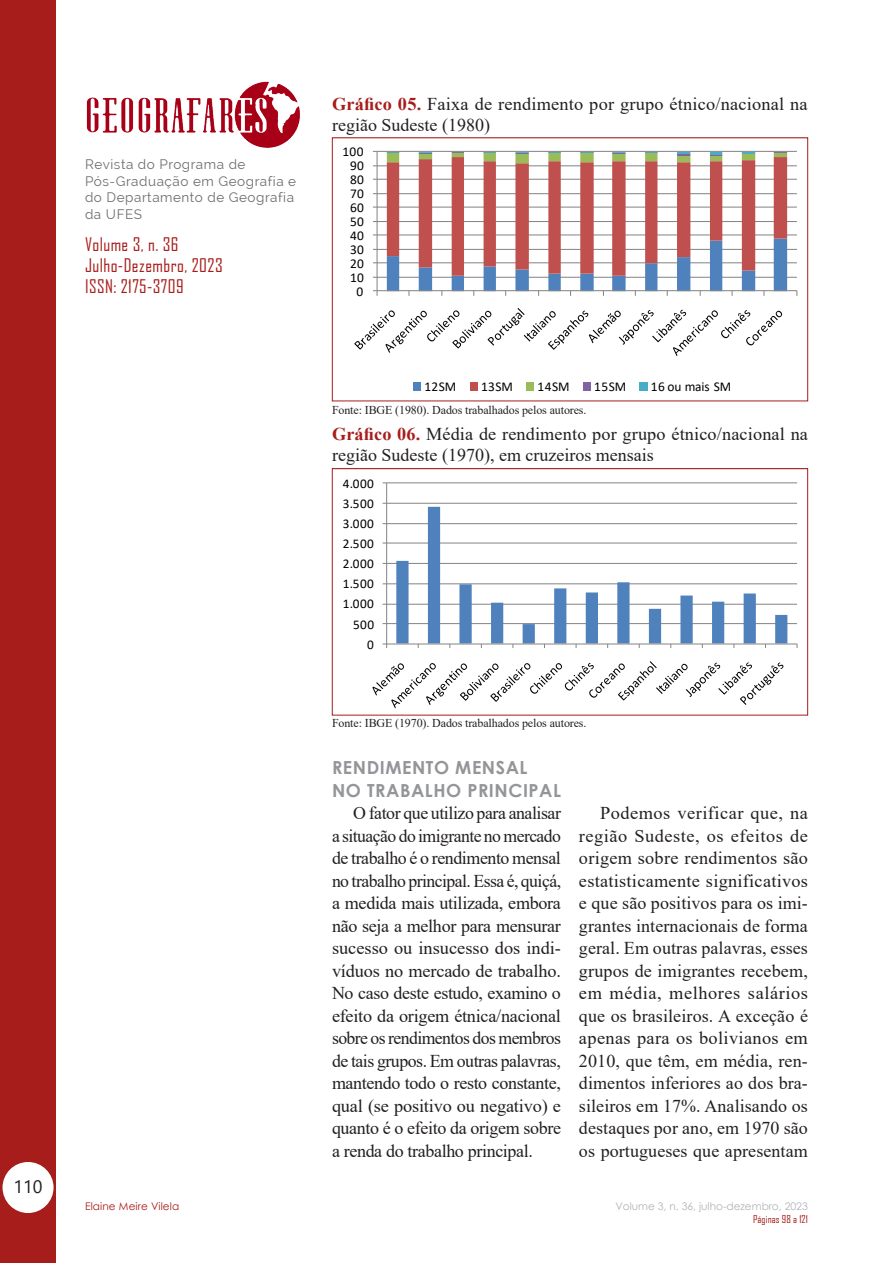
<style>
.page{position:relative;width:893px;height:1263px;background:#fff}
.page>*{position:absolute;margin:0;border:0;box-sizing:border-box;transform-origin:0 0}
.Geo_Parágrafo_normal{font:18px/22.5px "Times New Roman";letter-spacing:-.01em;color:#231f20;text-align:justify}
.Geo_Legenda{font:18px/21px "Times New Roman";letter-spacing:.01em;color:#231f20}
.t1{font:18px/21px "Agency FB";letter-spacing:.025em;color:#a71d1b}
.Geo_Sub-Título_Cap_Cinza{font:700 18px/22.5px "Century Gothic";letter-spacing:.03em;color:#939598}
.t2{font:18px "Segoe UI";color:#231f20}
.t3{font:13.5px/16.5px "Raleway";letter-spacing:.04em;color:#6c6d70}
.t4{font:13.5px "Calibri";letter-spacing:.03em;color:#000}
.t5{font:13.5px "Calibri";color:#000}
.t6{font:13.35px "Calibri";letter-spacing:.03em;color:#000}
.Geo_Legenda-2{font:12px "Times New Roman";letter-spacing:-.01em;color:#231f20}
.t7{font:10.5px "Century Gothic";color:#b2b3b7}
.t8{font:10.5px "Century Gothic";letter-spacing:.01em;color:#a71d1b}
.t9{font:10.5px "Agency FB";letter-spacing:.01em;color:#a71d1b}
.s1{font-weight:700;color:#a71d1b}
</style>
<div class="page">
<div style="left:0;top:0;width:56px;height:1263px;background:#a71d1b"></div>
<div style="left:3px;top:1162px;width:51px;height:51px;background:#fff;border-radius:50%"></div>
<img style="left:86px;top:81px;width:214px;height:66px">
<svg style="left:354px;top:150px;width:444px;height:241px"></svg>
<div style="left:332px;top:138px;width:476px;height:263px;border:1px solid #a71d1b"></div>
<svg style="left:372px;top:482px;width:426px;height:227px"></svg>
<div style="left:332px;top:468px;width:476px;height:247px;border:1px solid #a71d1b"></div>
<p class="t2" style="left:13px;top:1169px;width:31px">110</p>
<p class="t3" style="left:85px;top:156px;width:213px">Revista do Programa de<br>Pós-Graduação em Geografia e do Departamento de Geografia da UFES</p>
<p class="t1" style="left:85px;top:234px;width:139px">Volume 3, n. 36<br>Julho-Dezembro, 2023<br>ISSN: 2175-3709</p>
<p class="t8" style="left:85px;top:1198px;width:96px">Elaine Meire Vilela</p>
<p class="Geo_Legenda" style="left:332px;top:93px;width:477px"><span class="s1">Gráfico 05.</span> Faixa de rendimento por grupo étnico/nacional na região Sudeste (1980)</p>
<p class="t4" style="left:342px;top:142px;width:23px">100</p>
<p class="t4" style="left:350px;top:156px;width:16px">90</p>
<p class="t4" style="left:350px;top:170px;width:16px">80</p>
<p class="t4" style="left:350px;top:184px;width:16px">70</p>
<p class="t4" style="left:350px;top:198px;width:16px">60</p>
<p class="t4" style="left:350px;top:212px;width:16px">50</p>
<p class="t4" style="left:350px;top:226px;width:16px">40</p>
<p class="t4" style="left:350px;top:240px;width:16px">30</p>
<p class="t4" style="left:350px;top:254px;width:16px">20</p>
<p class="t4" style="left:350px;top:268px;width:16px">10</p>
<p class="t4" style="left:357px;top:282px;width:8px">0</p>
<p class="t4" style="left:424px;top:377px;width:34px">12SM</p>
<p class="t4" style="left:481px;top:377px;width:34px">13SM</p>
<p class="t4" style="left:538px;top:377px;width:34px">14SM</p>
<p class="t4" style="left:594px;top:377px;width:34px">15SM</p>
<p class="t5" style="left:651px;top:377px;width:82px">16 ou mais SM</p>
<p class="Geo_Legenda-2" style="left:332px;top:401px;width:256px">Fonte: IBGE (1980). Dados trabalhados pelos autores.</p>
<p class="Geo_Legenda" style="left:332px;top:423px;width:477px"><span class="s1">Gráfico 06.</span> Média de rendimento por grupo étnico/nacional na região Sudeste (1970), em cruzeiros mensais</p>
<p class="t6" style="left:343px;top:474px;width:33px">4.000</p>
<p class="t6" style="left:343px;top:494px;width:33px">3.500</p>
<p class="t6" style="left:343px;top:514px;width:33px">3.000</p>
<p class="t6" style="left:343px;top:534px;width:33px">2.500</p>
<p class="t6" style="left:343px;top:554px;width:33px">2.000</p>
<p class="t6" style="left:343px;top:575px;width:33px">1.500</p>
<p class="t6" style="left:343px;top:595px;width:33px">1.000</p>
<p class="t6" style="left:353px;top:615px;width:23px">500</p>
<p class="t6" style="left:367px;top:635px;width:8px">0</p>
<p class="Geo_Legenda-2" style="left:332px;top:714px;width:256px">Fonte: IBGE (1970). Dados trabalhados pelos autores.</p>
<p class="Geo_Sub-Título_Cap_Cinza" style="left:332px;top:755px;width:230px">RENDIMENTO MENSAL<br>NO TRABALHO PRINCIPAL</p>
<p class="Geo_Parágrafo_normal" style="left:332px;top:801px;width:231px;text-indent:21px">O fator que utilizo para analisar a situação do imigrante no mercado de trabalho é o rendimento mensal no trabalho principal. Essa é, quiçá, a medida mais utilizada, embora não seja a melhor para mensurar sucesso ou insucesso dos indi&shy;víduos no mercado de trabalho.<br>No caso deste estudo, examino o efeito da origem étnica/nacional sobre os rendimentos dos membros de tais grupos. Em outras palavras, mantendo todo o resto constante, qual (se positivo ou negativo) e quanto é o efeito da origem sobre a renda do trabalho principal.</p>
<p class="Geo_Parágrafo_normal" style="left:579px;top:801px;width:231px;text-indent:21px">Podemos verificar que, na região Sudeste, os efeitos de origem sobre rendimentos são estatisticamente significativos e que são positivos para os imi&shy;grantes internacionais de forma geral. Em outras palavras, esses grupos de imigrantes recebem, em média, melhores salários que os brasileiros. A exceção é apenas para os bolivianos em 2010, que têm, em média, ren&shy;dimentos inferiores ao dos bra&shy;sileiros em 17%. Analisando os destaques por ano, em 1970 são os portugueses que apresentam</p>
<p class="t7" style="left:615px;top:1198px;width:194px">Volume 3, n. 36, julho-dezembro, 2023</p>
<p class="t9" style="left:753px;top:1212px;width:56px">Páginas 98 a 121</p>
</div>
